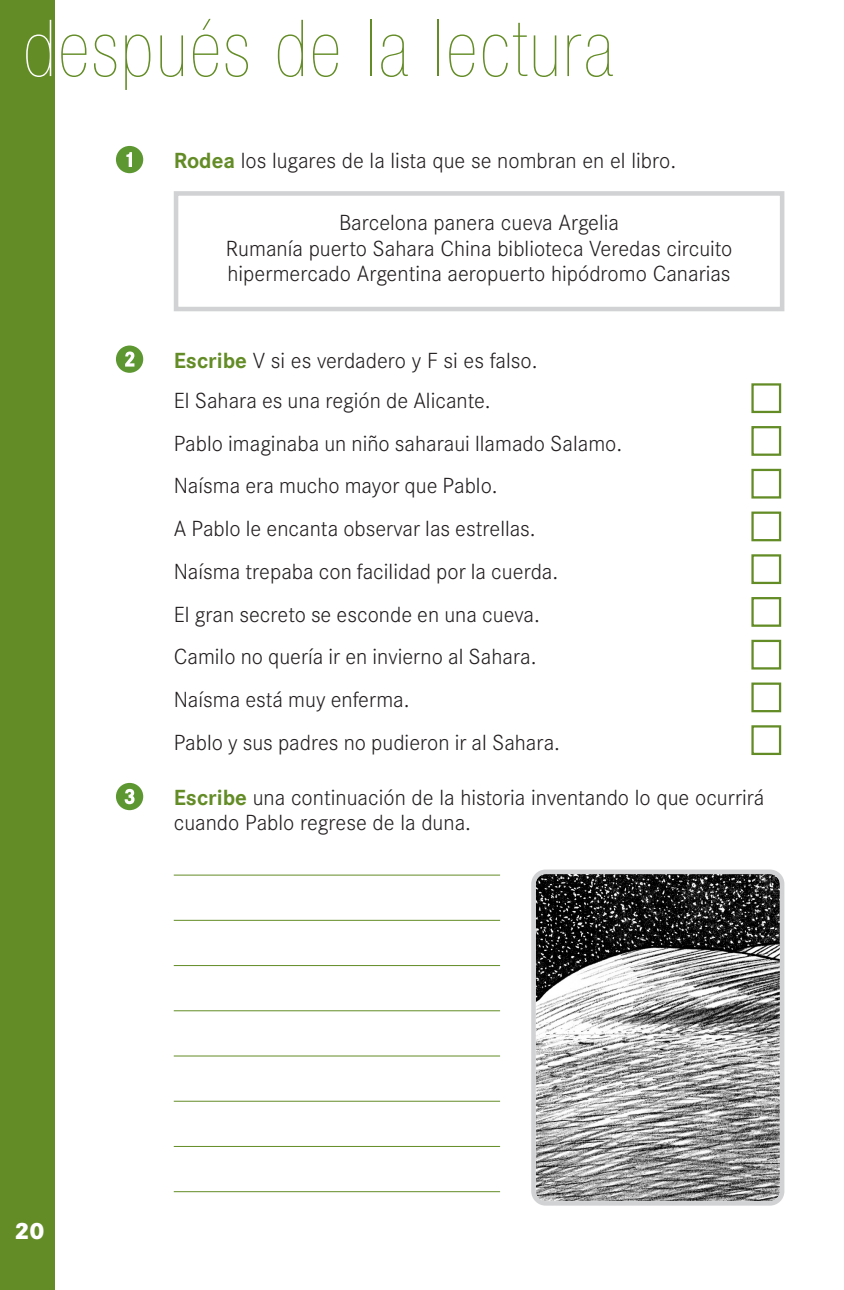
<style>
.page{position:relative;width:844px;height:1290px;background:#fff}
.page>*{position:absolute;margin:0;border:0;box-sizing:border-box;transform-origin:0 0}
.t1{font:900 condensed 78.75px "Helvetica Neue";letter-spacing:.04em;color:#638c26}
.t2{font:800 24.5px "Corporate S";color:#fff}
.t3{font:300 22.75px/42.7px "Corporate S";color:#231f20}
.s1{color:#fff}
.s2{font-weight:700;color:#638c26}
</style>
<div class="page">
<div style="left:0;top:0;width:55px;height:1290px;background:#638c26"></div>
<hr style="left:174px;top:1191px;width:326px;height:1px;background:#638c26">
<hr style="left:174px;top:1146px;width:326px;height:1px;background:#638c26">
<hr style="left:174px;top:1101px;width:326px;height:1px;background:#638c26">
<hr style="left:174px;top:1055px;width:326px;height:1px;background:#638c26">
<hr style="left:174px;top:1010px;width:326px;height:1px;background:#638c26">
<hr style="left:174px;top:965px;width:326px;height:1px;background:#638c26">
<hr style="left:174px;top:920px;width:326px;height:1px;background:#638c26">
<hr style="left:174px;top:875px;width:326px;height:1px;background:#638c26">
<svg style="left:116px;top:783px;width:27px;height:27px"></svg>
<div style="left:751px;top:725px;width:30px;height:30px;border:2px solid #638c26"></div>
<div style="left:751px;top:682px;width:30px;height:30px;border:2px solid #638c26"></div>
<div style="left:751px;top:640px;width:30px;height:29px;border:2px solid #638c26"></div>
<div style="left:751px;top:597px;width:30px;height:30px;border:2px solid #638c26"></div>
<div style="left:751px;top:554px;width:30px;height:30px;border:2px solid #638c26"></div>
<div style="left:751px;top:511px;width:30px;height:30px;border:2px solid #638c26"></div>
<div style="left:751px;top:469px;width:30px;height:29px;border:2px solid #638c26"></div>
<div style="left:751px;top:426px;width:30px;height:30px;border:2px solid #638c26"></div>
<div style="left:751px;top:383px;width:30px;height:30px;border:2px solid #638c26"></div>
<svg style="left:116px;top:345px;width:27px;height:28px"></svg>
<div style="left:174px;top:191px;width:610px;height:120px;border:5px solid #d1d2d4"></div>
<svg style="left:116px;top:146px;width:27px;height:27px"></svg>
<svg style="left:531px;top:869px;width:253px;height:336px;background:#8d8d8d"></svg>
<h1 class="t1" style="left:23px;top:20px;width:591px"><span class="s1">d</span>espués de la lectura</h1>
<p class="t3" style="left:174px;top:139px;width:504px"><span class="s2">Rodea</span> los lugares de la lista que se nombran en el libro.</p>
<p class="t3" style="left:225px;top:210px;width:508px;line-height:25.4px;text-align:center">Barcelona panera cueva Argelia<br>Rumanía puerto Sahara China biblioteca Veredas circuito hipermercado Argentina aeropuerto hipódromo Canarias</p>
<p class="t3" style="left:174px;top:340px;width:365px;line-height:40.2px"><span class="s2">Escribe</span> V si es verdadero y F si es falso.<br>El Sahara es una región de Alicante.</p>
<p class="t3" style="left:174px;top:421px;width:450px">Pablo imaginaba un niño saharaui llamado Salamo.<br>Naísma era mucho mayor que Pablo.<br>A Pablo le encanta observar las estrellas.<br>Naísma trepaba con facilidad por la cuerda.<br>El gran secreto se esconde en una cueva.<br>Camilo no quería ir en invierno al Sahara.<br>Naísma está muy enferma.<br>Pablo y sus padres no pudieron ir al Sahara.</p>
<p class="t3" style="left:174px;top:784px;width:592px;line-height:25.4px"><span class="s2">Escribe</span> una continuación de la historia inventando lo que ocurrirá cuando Pablo regrese de la duna.</p>
<p class="t2" style="left:15px;top:1216px;width:32px">20</p>
</div>
